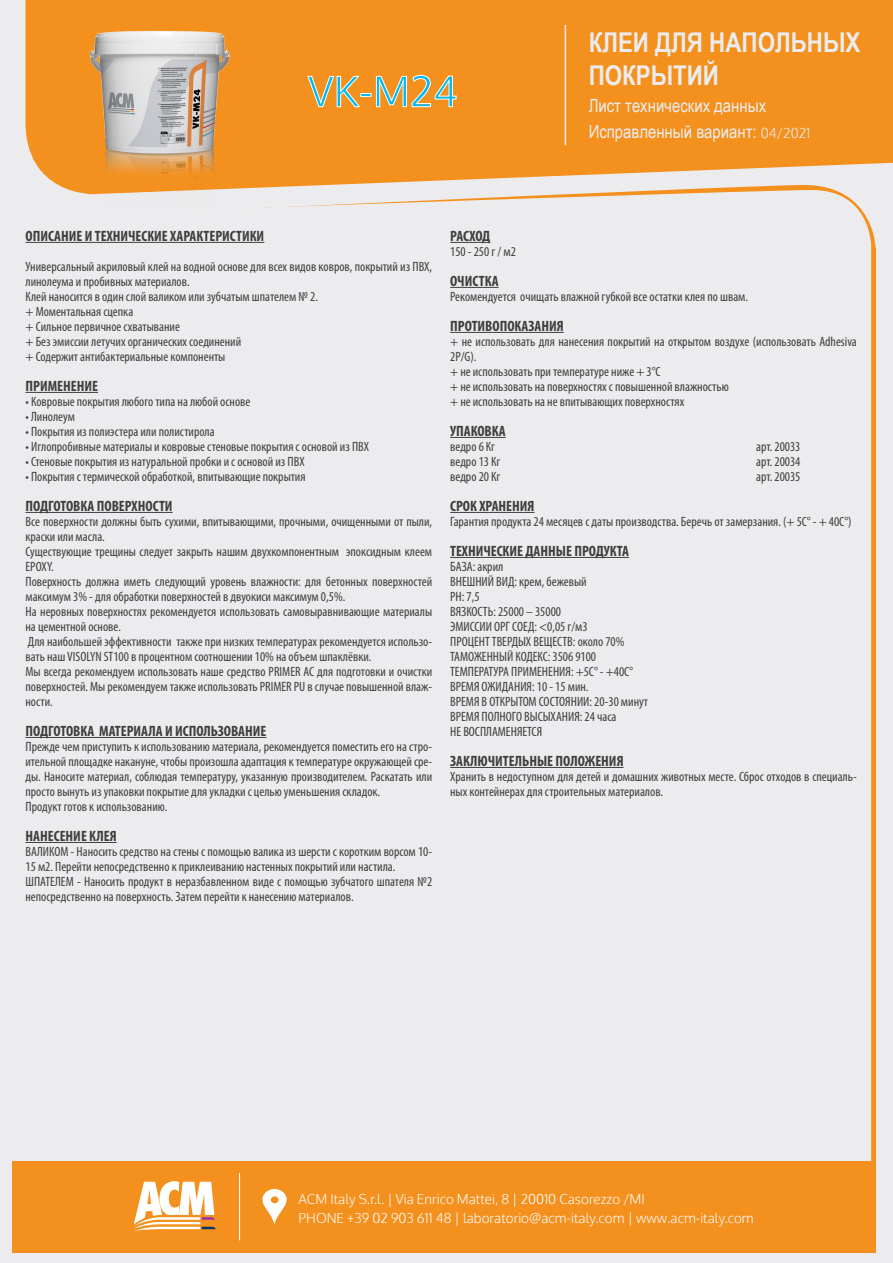
<style>
.page{position:relative;width:893px;height:1263px;background:#ececee}
.page>*{position:absolute;margin:0;border:0;box-sizing:border-box;transform-origin:0 0}
.t1{font:42px "Oxygen";color:#00bbf1}
.t2{font:700 27.3px/32.7px "Arial Narrow";color:#ececee}
.t3{font:18.15px "Arial Narrow";color:#ececee}
.t4{font:700 condensed 15px "Myriad Pro";color:#3e3e3f}
.t5{font:condensed 13.5px/15px "Myriad Pro";color:#3e3e3f}
.t6{font:300 13.5px "Oxygen";color:#fff}
.s1{font-family:"Oxygen";font-weight:300;font-size:13.65px}
</style>
<div class="page">
<div style="left:26px;top:0;width:867px;height:185px;background:#f4901d"></div>
<div style="left:13px;top:1161px;width:863px;height:91px;background:#f4901d"></div>
<hr style="left:565px;top:25px;width:1px;height:120px;background:#ececee">
<hr style="left:26px;top:242px;width:238px;height:1px;background:#3e3e3f">
<hr style="left:26px;top:392px;width:72px;height:1px;background:#3e3e3f">
<hr style="left:26px;top:512px;width:147px;height:1px;background:#3e3e3f">
<hr style="left:26px;top:737px;width:240px;height:1px;background:#3e3e3f">
<hr style="left:26px;top:842px;width:91px;height:1px;background:#3e3e3f">
<hr style="left:450px;top:242px;width:40px;height:1px;background:#3e3e3f">
<hr style="left:450px;top:287px;width:49px;height:1px;background:#3e3e3f">
<hr style="left:450px;top:332px;width:114px;height:1px;background:#3e3e3f">
<hr style="left:450px;top:437px;width:56px;height:1px;background:#3e3e3f">
<hr style="left:450px;top:512px;width:85px;height:1px;background:#3e3e3f">
<hr style="left:450px;top:557px;width:179px;height:1px;background:#3e3e3f">
<hr style="left:450px;top:767px;width:174px;height:1px;background:#3e3e3f">
<svg style="left:308px;top:76px;width:98px;height:31px;background:#f5a242"></svg>
<svg style="left:412px;top:75px;width:44px;height:32px"></svg>
<img style="left:74px;top:0;width:170px;height:195px">
<svg style="left:262px;top:1189px;width:25px;height:35px"></svg>
<hr style="left:239px;top:1173px;width:1px;height:67px;background:#fff">
<svg style="left:134px;top:1181px;width:82px;height:49px"></svg>
<p class="t1" style="left:308px;top:63px;width:151px">VK-M24</p>
<p class="t2" style="left:589px;top:25px;width:273px">КЛЕИ ДЛЯ НАПОЛЬНЫХ<br>ПОКРЫТИЙ</p>
<p class="t3" style="left:589px;top:93px;width:179px">Лист технических данных</p>
<p class="t3" style="left:589px;top:118px;width:223px">Исправленный вариант: <span class="s1">04/2021</span></p>
<p class="t4" style="left:26px;top:226px;width:240px">ОПИСАНИЕ И ТЕХНИЧЕСКИЕ ХАРАКТЕРИСТИКИ</p>
<p class="t5" style="left:26px;top:259px;width:408px">Универсальный акриловый клей на водной основе для всех видов ковров, покрытий из ПВХ, линолеума и пробивных материалов.</p>
<p class="t5" style="left:26px;top:289px;width:294px">Клей наносится в один слой валиком или зубчатым шпателем № 2.</p>
<p class="t5" style="left:26px;top:304px;width:109px">+ Моментальная сцепка</p>
<p class="t5" style="left:26px;top:319px;width:156px">+ Сильное первичное схватывание</p>
<p class="t5" style="left:26px;top:334px;width:217px">+ Без эмиссии летучих органических соединений</p>
<p class="t5" style="left:26px;top:349px;width:201px">+ Содержит антибактериальные компоненты</p>
<p class="t4" style="left:26px;top:376px;width:74px">ПРИМЕНЕНИЕ</p>
<p class="t5" style="left:26px;top:394px;width:226px">• Ковровые покрытия любого типа на любой основе</p>
<p class="t5" style="left:26px;top:409px;width:51px">• Линолеум</p>
<p class="t5" style="left:26px;top:424px;width:191px">• Покрытия из полиэстера или полистирола</p>
<p class="t5" style="left:26px;top:439px;width:345px">• Иглопробивные материалы и ковровые стеновые покрытия с основой из ПВХ</p>
<p class="t5" style="left:26px;top:454px;width:281px">• Стеновые покрытия из натуральной пробки и с основой из ПВХ</p>
<p class="t5" style="left:26px;top:469px;width:281px">• Покрытия с термической обработкой, впитывающие покрытия</p>
<p class="t4" style="left:26px;top:496px;width:149px">ПОДГОТОВКА ПОВЕРХНОСТИ</p>
<p class="t5" style="left:26px;top:514px;width:408px">Все поверхности должны быть сухими, впитывающими, прочными, очищенными от пыли, краски или масла.</p>
<p class="t5" style="left:26px;top:544px;width:408px">Существующие трещины следует закрыть нашим двухкомпонентным эпоксидным клеем<br>EPOXY.</p>
<p class="t5" style="left:26px;top:574px;width:408px">Поверхность должна иметь следующий уровень влажности: для бетонных поверхностей максимум 3% - для обработки поверхностей в двуокиси максимум 0,5%.</p>
<p class="t5" style="left:26px;top:604px;width:408px">На неровных поверхностях рекомендуется использовать самовыравнивающие материалы на цементной основе.</p>
<p class="t5" style="left:26px;top:634px;width:408px">Для наибольшей эффективности также при низких температурах рекомендуется использо&shy;вать наш VISOLYN ST100 в процентном соотношении 10% на объем шпаклёвки.</p>
<p class="t5" style="left:26px;top:664px;width:408px;text-align:justify">Мы всегда рекомендуем использовать наше средство PRIMER AC для подготовки и очистки поверхностей. Мы рекомендуем также использовать PRIMER PU в случае повышенной влаж&shy;ности.</p>
<p class="t4" style="left:26px;top:721px;width:242px">ПОДГОТОВКА МАТЕРИАЛА И ИСПОЛЬЗОВАНИЕ</p>
<p class="t5" style="left:26px;top:739px;width:408px;text-align:justify">Прежде чем приступить к использованию материала, рекомендуется поместить его на стро&shy;ительной площадке накануне, чтобы произошла адаптация к температуре окружающей сре&shy;ды. Наносите материал, соблюдая температуру, указанную производителем. Раскатать или просто вынуть из упаковки покрытие для укладки с целью уменьшения складок.</p>
<p class="t5" style="left:26px;top:799px;width:143px">Продукт готов к использованию.</p>
<p class="t4" style="left:26px;top:826px;width:93px">НАНЕСЕНИЕ КЛЕЯ</p>
<p class="t5" style="left:26px;top:844px;width:408px">ВАЛИКОМ - Наносить средство на стены с помощью валика из шерсти с коротким ворсом 10-<br>15 м2. Перейти непосредственно к приклеиванию настенных покрытий или настила.</p>
<p class="t5" style="left:26px;top:874px;width:408px">ШПАТЕЛЕМ - Наносить продукт в неразбавленном виде с помощью зубчатого шпателя №2 непосредственно на поверхность. Затем перейти к нанесению материалов.</p>
<p class="t4" style="left:450px;top:226px;width:42px">РАСХОД</p>
<p class="t5" style="left:450px;top:244px;width:67px">150 - 250 г / м2</p>
<p class="t4" style="left:450px;top:271px;width:50px">ОЧИСТКА</p>
<p class="t5" style="left:450px;top:289px;width:299px">Рекомендуется очищать влажной губкой все остатки клея по швам.</p>
<p class="t4" style="left:450px;top:316px;width:115px">ПРОТИВОПОКАЗАНИЯ</p>
<p class="t5" style="left:450px;top:334px;width:408px">+ не использовать для нанесения покрытий на открытом воздухе (использовать Adhesiva<br>2P/G).</p>
<p class="t5" style="left:450px;top:364px;width:212px">+ не использовать при температуре ниже + 3°C</p>
<p class="t5" style="left:450px;top:379px;width:280px">+ не использовать на поверхностях с повышенной влажностью</p>
<p class="t5" style="left:450px;top:394px;width:236px">+ не использовать на не впитывающих поверхностях</p>
<p class="t4" style="left:450px;top:421px;width:57px">УПАКОВКА</p>
<p class="t5" style="left:450px;top:439px;width:47px">ведро 6 Кг</p>
<p class="t5" style="left:756px;top:439px;width:46px">арт. 20033</p>
<p class="t5" style="left:450px;top:454px;width:52px">ведро 13 Кг</p>
<p class="t5" style="left:756px;top:454px;width:46px">арт. 20034</p>
<p class="t5" style="left:450px;top:469px;width:52px">ведро 20 Кг</p>
<p class="t5" style="left:756px;top:469px;width:46px">арт. 20035</p>
<p class="t4" style="left:450px;top:496px;width:86px">СРОК ХРАНЕНИЯ</p>
<p class="t5" style="left:450px;top:514px;width:403px">Гарантия продукта 24 месяцев с даты производства. Беречь от замерзания. (+ 5С° - + 40C°)</p>
<p class="t4" style="left:450px;top:541px;width:180px">ТЕХНИЧЕСКИЕ ДАННЫЕ ПРОДУКТА</p>
<p class="t5" style="left:450px;top:559px;width:55px">БАЗА: акрил</p>
<p class="t5" style="left:450px;top:574px;width:138px">ВНЕШНИЙ ВИД: крем, бежевый</p>
<p class="t5" style="left:450px;top:589px;width:31px">PH: 7,5</p>
<p class="t5" style="left:450px;top:604px;width:112px">ВЯЗКОСТЬ: 25000 – 35000</p>
<p class="t5" style="left:450px;top:619px;width:139px">ЭМИССИИ ОРГ СОЕД: &lt;0,05 г/м3</p>
<p class="t5" style="left:450px;top:634px;width:176px">ПРОЦЕНТ ТВЕРДЫХ ВЕЩЕСТВ: около 70%</p>
<p class="t5" style="left:450px;top:649px;width:147px">ТАМОЖЕННЫЙ КОДЕКС: 3506 9100</p>
<p class="t5" style="left:450px;top:664px;width:184px">ТЕМПЕРАТУРА ПРИМЕНЕНИЯ: +5С° - +40С°</p>
<p class="t5" style="left:450px;top:679px;width:140px">ВРЕМЯ ОЖИДАНИЯ: 10 - 15 мин.</p>
<p class="t5" style="left:450px;top:694px;width:200px">ВРЕМЯ В ОТКРЫТОМ СОСТОЯНИИ: 20-30 минут</p>
<p class="t5" style="left:450px;top:709px;width:168px">ВРЕМЯ ПОЛНОГО ВЫСЫХАНИЯ: 24 часа</p>
<p class="t5" style="left:450px;top:724px;width:94px">НЕ ВОСПЛАМЕНЯЕТСЯ</p>
<p class="t4" style="left:450px;top:751px;width:175px">ЗАКЛЮЧИТЕЛЬНЫЕ ПОЛОЖЕНИЯ</p>
<p class="t5" style="left:450px;top:769px;width:408px">Хранить в недоступном для детей и домашних животных месте. Сброс отходов в специаль&shy;ных контейнерах для строительных материалов.</p>
<p class="t6" style="left:299px;top:1190px;width:348px">ACM Italy S.r.l. | Via Enrico Mattei, 8 | 20010 Casorezzo /MI</p>
<p class="t6" style="left:299px;top:1210px;width:457px">PHONE +39 02 903 611 48 | laboratorio@acm-italy.com | www.acm-italy.com</p>
</div>
